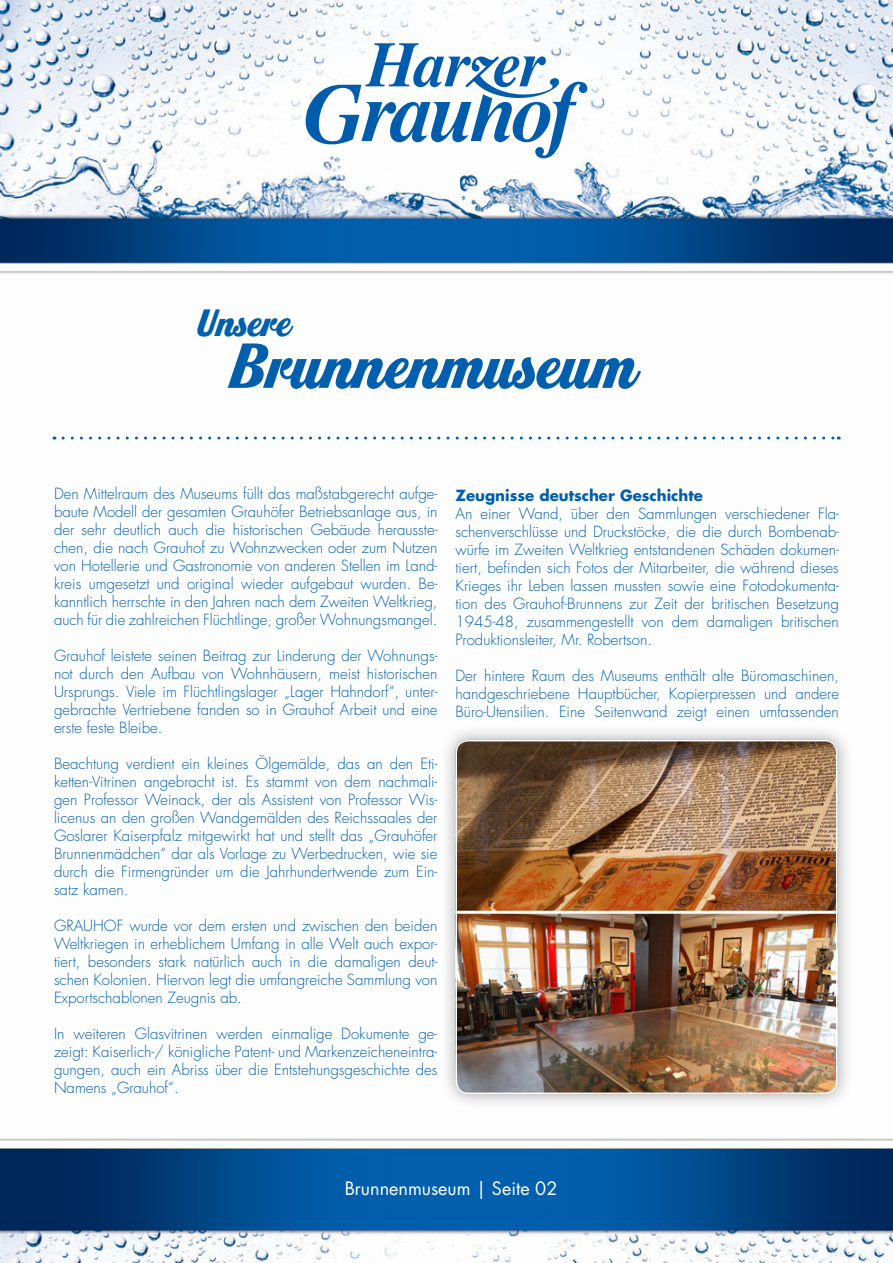
<style>
.page{position:relative;width:893px;height:1263px;background:#fff}
.page>*{position:absolute;margin:0;border:0;box-sizing:border-box;transform-origin:0 0}
.t1{font:69.45px "Home Run Sanscript";color:#015fae}
.t2{font:41.55px "Home Run Sanscript";color:#015fae}
.t3{font:18px "Futura";color:#fff}
.t4{font:300 15px/18px "Futura";color:#015fae;text-align:justify}
.t5{font:700 15px "Futura";color:#015fae}
</style>
<div class="page">
<img style="left:0;top:0;width:893px;height:1263px">
<svg style="left:306px;top:43px;width:281px;height:115px"></svg>
<svg style="left:63px;top:437px;width:776px;height:3px"></svg>
<div style="left:439px;top:723px;width:413px;height:386px;background:#231f20;opacity:.4"></div>
<img style="left:455px;top:740px;width:382px;height:171px">
<img style="left:455px;top:911px;width:382px;height:183px">
<div style="left:455px;top:740px;width:382px;height:354px;border:2px solid #fff;border-radius:12px"></div>
<h2 class="t2" style="left:197px;top:297px;width:97px">Unsere</h2>
<h1 class="t1" style="left:230px;top:323px;width:410px">Brunnenmuseum</h1>
<p class="t4" style="left:54px;top:485px;width:385px">Den Mittelraum des Museums füllt das maßstabgerecht aufge&shy;baute Modell der gesamten Grauhöfer Betriebsanlage aus, in der sehr deutlich auch die historischen Gebäude herausste&shy;chen, die nach Grauhof zu Wohnzwecken oder zum Nutzen von Hotellerie und Gastronomie von anderen Stellen im Land&shy;kreis umgesetzt und original wieder aufgebaut wurden. Be&shy;kanntlich herrschte in den Jahren nach dem Zweiten Weltkrieg, auch für die zahlreichen Flüchtlinge, großer Wohnungsmangel.</p>
<p class="t4" style="left:54px;top:647px;width:385px">Grauhof leistete seinen Beitrag zur Linderung der Wohnungs&shy;not durch den Aufbau von Wohnhäusern, meist historischen Ursprungs. Viele im Flüchtlingslager „Lager Hahndorf“‚ unter&shy;gebrachte Vertriebene fanden so in Grauhof Arbeit und eine erste feste Bleibe.</p>
<p class="t4" style="left:54px;top:755px;width:385px">Beachtung verdient ein kleines Ölgemälde, das an den Eti&shy;ketten-Vitrinen angebracht ist. Es stammt von dem nachmali&shy;gen Professor Weinack, der als Assistent von Professor Wis&shy;licenus an den großen Wandgemälden des Reichssaales der Goslarer Kaiserpfalz mitgewirkt hat und stellt das „Grauhöfer Brunnenmädchen“ dar als Vorlage zu Werbedrucken, wie sie durch die Firmengründer um die Jahrhundertwende zum Ein&shy;satz kamen.</p>
<p class="t4" style="left:54px;top:917px;width:385px">GRAUHOF wurde vor dem ersten und zwischen den beiden Weltkriegen in erheblichem Umfang in alle Welt auch expor&shy;tiert, besonders stark natürlich auch in die damaligen deut&shy;schen Kolonien. Hiervon legt die umfangreiche Sammlung von Exportschablonen Zeugnis ab.</p>
<p class="t4" style="left:54px;top:1025px;width:385px">In weiteren Glasvitrinen werden einmalige Dokumente ge&shy;zeigt: Kaiserlich-/ königliche Patent- und Markenzeicheneintra&shy;gungen, auch ein Abriss über die Entstehungsgeschichte des Namens „Grauhof“.</p>
<p class="t5" style="left:455px;top:485px;width:249px">Zeugnisse deutscher Geschichte</p>
<p class="t4" style="left:455px;top:505px;width:385px">An einer Wand, über den Sammlungen verschiedener Fla&shy;schenverschlüsse und Druckstöcke, die die durch Bombenab&shy;würfe im Zweiten Weltkrieg entstandenen Schäden dokumen&shy;tiert, befinden sich Fotos der Mitarbeiter, die während dieses Krieges ihr Leben lassen mussten sowie eine Fotodokumenta&shy;tion des Grauhof-Brunnens zur Zeit der britischen Besetzung 1945-48, zusammengestellt von dem damaligen britischen Produktionsleiter, Mr. Robertson.</p>
<p class="t4" style="left:455px;top:667px;width:385px">Der hintere Raum des Museums enthält alte Büromaschinen, handgeschriebene Hauptbücher, Kopierpressen und andere Büro-Utensilien. Eine Seitenwand zeigt einen umfassenden</p>
<p class="t3" style="left:345px;top:1177px;width:214px">Brunnenmuseum | Seite 02</p>
</div>
